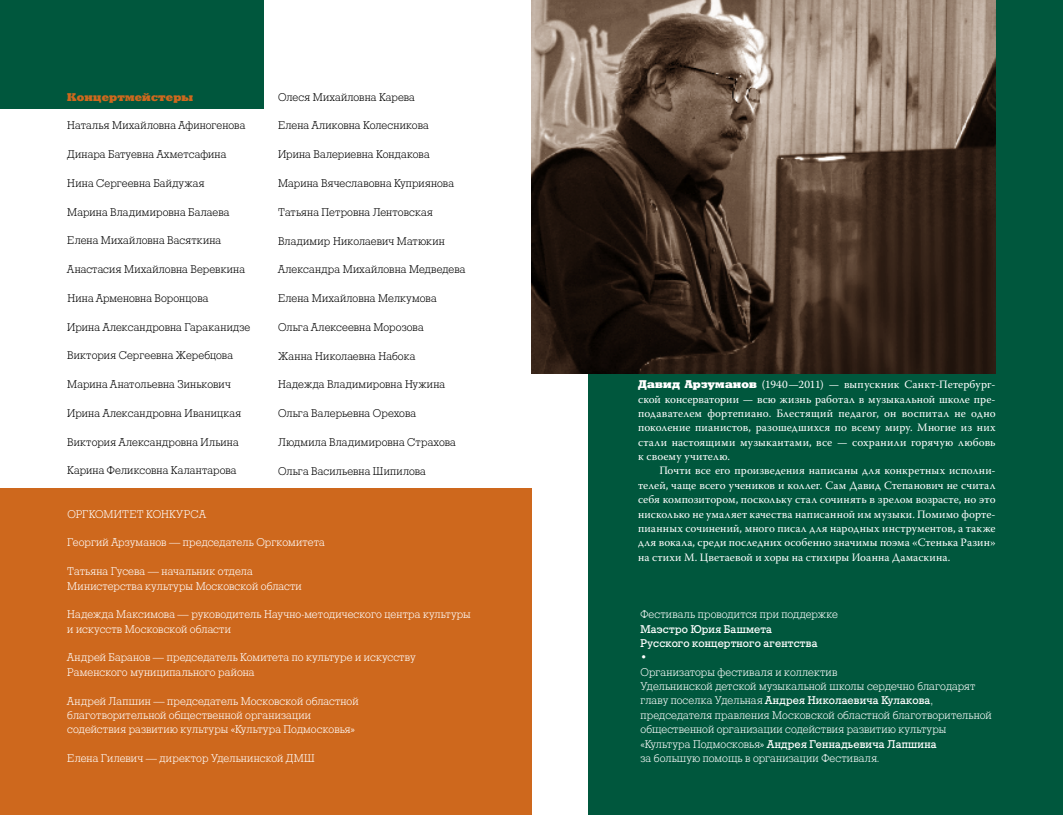
<style>
.page{position:relative;width:1063px;height:815px;background:#fff}
.page>*{position:absolute;margin:0;border:0;box-sizing:border-box;transform-origin:0 0}
.t1{font:11.25px/14.4px "Geo Slb 712 Lt BT";letter-spacing:.015em;color:#fff}
.t2{font:11.25px "Geo Slb 712 Lt BT";letter-spacing:.015em;color:#000}
.t3{font:11.25px/14.4px "Warnock Pro";letter-spacing:.015em;color:#fff;text-align:justify}
.t4{font:11.25px/14.4px "Geo Slb 712 Md BT";letter-spacing:.02em;color:#fff}
.t5{font:11.25px "Geo Slb 712 X Bd BT";letter-spacing:.015em;color:#ce681d}
.s1{font-family:"Geo Slb 712 X Bd BT"}
.s2{font-family:"Geo Slb 712 Lt BT"}
</style>
<div class="page">
<div style="left:0;top:489px;width:531px;height:326px;background:#ce681d"></div>
<div style="left:0;top:0;width:264px;height:108px;background:#00573d"></div>
<div style="left:588px;top:0;width:475px;height:815px;background:#00573d"></div>
<img style="left:531px;top:0;width:465px;height:374px">
<p class="t5" style="left:67px;top:89px;width:127px">Концертмейстеры</p>
<p class="t2" style="left:67px;top:118px;width:179px">Наталья Михайловна Афиногенова</p>
<p class="t2" style="left:67px;top:147px;width:161px">Динара Батуевна Ахметсафина</p>
<p class="t2" style="left:67px;top:176px;width:139px">Нина Сергеевна Байдужая</p>
<p class="t2" style="left:67px;top:205px;width:164px">Марина Владимировна Балаева</p>
<p class="t2" style="left:67px;top:233px;width:155px">Елена Михайловна Васяткина</p>
<p class="t2" style="left:67px;top:262px;width:179px">Анастасия Михайловна Веревкина</p>
<p class="t2" style="left:67px;top:291px;width:143px">Нина Арменовна Воронцова</p>
<p class="t2" style="left:67px;top:320px;width:184px">Ирина Александровна Гараканидзе</p>
<p class="t2" style="left:67px;top:348px;width:167px">Виктория Сергеевна Жеребцова</p>
<p class="t2" style="left:67px;top:377px;width:165px">Марина Анатольевна Зинькович</p>
<p class="t2" style="left:67px;top:406px;width:175px">Ирина Александровна Иваницкая</p>
<p class="t2" style="left:67px;top:435px;width:173px">Виктория Александровна Ильина</p>
<p class="t2" style="left:67px;top:463px;width:171px">Карина Феликсовна Калантарова</p>
<p class="t2" style="left:278px;top:90px;width:138px">Олеся Михайловна Карева</p>
<p class="t2" style="left:278px;top:118px;width:152px">Елена Аликовна Колесникова</p>
<p class="t2" style="left:278px;top:147px;width:153px">Ирина Валериевна Кондакова</p>
<p class="t2" style="left:278px;top:176px;width:177px">Марина Вячеславовна Куприянова</p>
<p class="t2" style="left:278px;top:205px;width:156px">Татьяна Петровна Лентовская</p>
<p class="t2" style="left:278px;top:233px;width:168px">Владимир Николаевич Матюкин</p>
<p class="t2" style="left:278px;top:262px;width:189px">Александра Михайловна Медведева</p>
<p class="t2" style="left:278px;top:291px;width:160px">Елена Михайловна Мелкумова</p>
<p class="t2" style="left:278px;top:320px;width:147px">Ольга Алексеевна Морозова</p>
<p class="t2" style="left:278px;top:348px;width:139px">Жанна Николаевна Набока</p>
<p class="t2" style="left:278px;top:377px;width:168px">Надежда Владимировна Нужина</p>
<p class="t2" style="left:278px;top:406px;width:139px">Ольга Валерьевна Орехова</p>
<p class="t2" style="left:278px;top:435px;width:179px">Людмила Владимировна Страхова</p>
<p class="t2" style="left:278px;top:464px;width:149px">Ольга Васильевна Шипилова</p>
<p class="t1" style="left:67px;top:507px;width:24px">Оргком</p>
<p class="t1" style="left:114px;top:507px;width:41px">итет конку</p>
<p class="t1" style="left:184px;top:507px;width:22px">рса</p>
<p class="t1" style="left:67px;top:535px;width:259px">Георгий Арзуманов — председатель Оргкомитета</p>
<p class="t1" style="left:67px;top:564px;width:236px">Татьяна Гусева — начальник отдела<br>Министерства культуры Московской области</p>
<p class="t1" style="left:67px;top:607px;width:405px">Надежда Максимова — руководитель Научно-методического центра культуры и искусств Московской области</p>
<p class="t1" style="left:67px;top:650px;width:350px">Андрей Баранов — председатель Комитета по культуре и искусству<br>Раменского муниципального района</p>
<p class="t1" style="left:67px;top:693px;width:293px">Андрей Лапшин — председатель Московской областной благотворительной общественной организации содействия развитию культуры «Культура Подмосковья»</p>
<p class="t1" style="left:67px;top:751px;width:249px">Елена Гилевич — директор Удельнинской ДМШ</p>
<p class="t3" style="left:638px;top:377px;width:359px"><span class="s1">Давид Арзуманов</span> (1940—2011) — выпускник Санкт-Петербург&shy;ской консерватории — всю жизнь работал в музыкальной школе пре&shy;подавателем фортепиано. Блестящий педагог, он воспитал не одно поколение пианистов, разошедшихся по всему миру. Многие из них стали настоящими музыкантами, все — сохранили горячую любовь к своему учителю.</p>
<p class="t3" style="left:638px;top:463px;width:359px;text-indent:21px">Почти все его произведения написаны для конкретных исполни&shy;телей, чаще всего учеников и коллег. Сам Давид Степанович не считал себя композитором, поскольку стал сочинять в зрелом возрасте, но это нисколько не умаляет качества написанной им музыки. Помимо форте&shy;пианных сочинений, много писал для народных инструментов, а также для вокала, среди последних особенно значимы поэма «Стенька Разин» на стихи М. Цветаевой и хоры на стихиры Иоанна Дамаскина.</p>
<p class="t1" style="left:640px;top:607px;width:199px">Фестиваль проводится при поддержке</p>
<p class="t4" style="left:640px;top:622px;width:179px">Маэстро Юрия Башмета<br>Русского концертного агентства</p>
<p class="t1" style="left:640px;top:650px;width:337px">•<br>Организаторы фестиваля и коллектив<br>Удельнинской детской музыкальной школы сердечно благодарят</p>
<p class="t4" style="left:640px;top:694px;width:294px"><span class="s2">главу поселка Удельная</span> Андрея Николаевича Кулакова<span class="s2">,</span></p>
<p class="t1" style="left:640px;top:708px;width:353px">председателя правления Московской областной благотворительной общественной организации содействия развитию культуры</p>
<p class="t4" style="left:640px;top:737px;width:298px"><span class="s2">«Культура Подмосковья»</span> Андрея Геннадьевича Лапшина</p>
<p class="t1" style="left:640px;top:751px;width:241px">за большую помощь в организации Фестиваля.</p>
</div>
